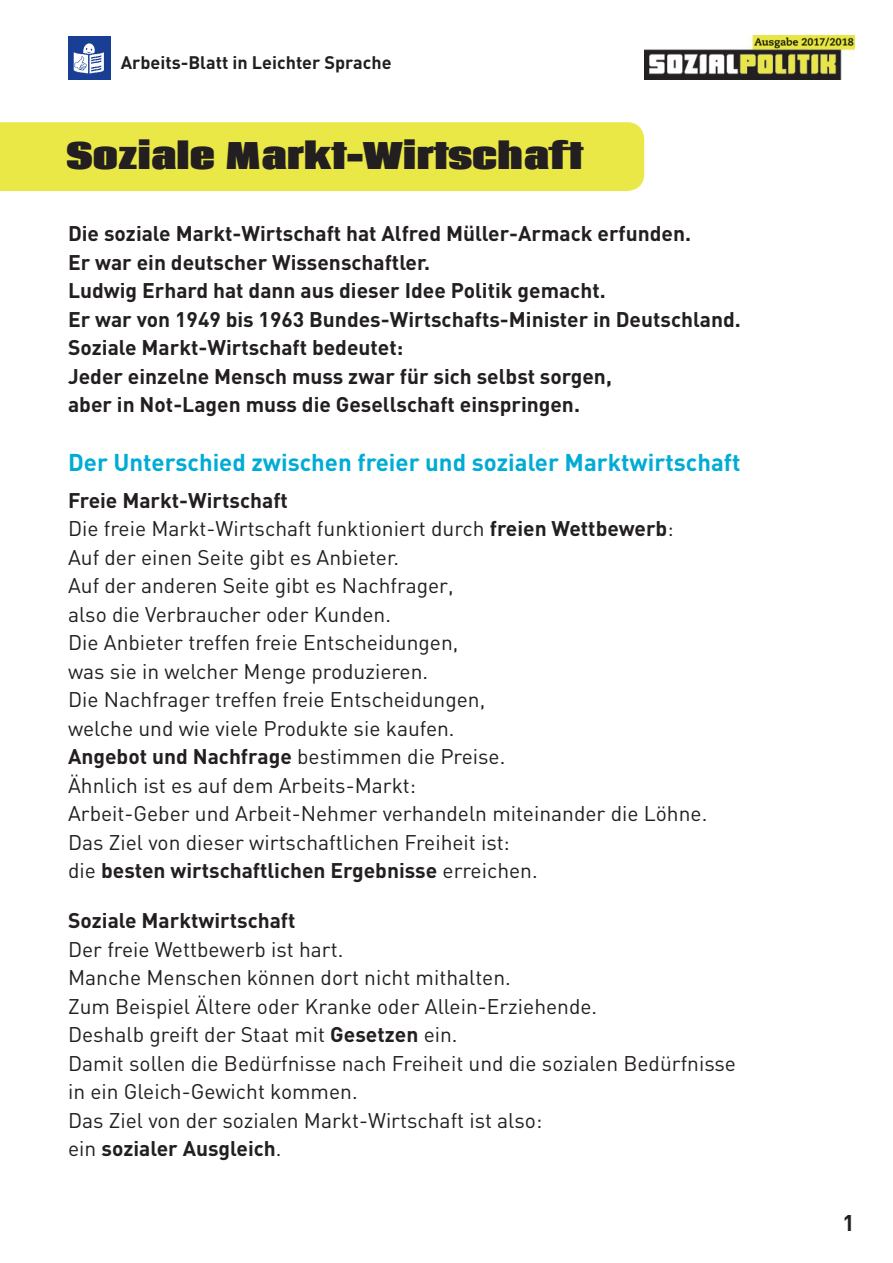
<style>
.page{position:relative;width:893px;height:1263px;background:#fff}
.page>*{position:absolute;margin:0;border:0;box-sizing:border-box;transform-origin:0 0}
.t1{font:800 34.5px "Coda";color:#231f20}
.t2{font:700 24px "DIN";color:#00acd5}
.t3{font:700 22.5px "DIN";color:#231f20}
.t4{font:21px/28.5px "DIN";color:#231f20}
.t5{font:700 21px/28.5px "DIN";color:#231f20}
.t6{font:700 18px "DIN";color:#231f20}
.s1{font-weight:700}
.s2{font-weight:400}
</style>
<div class="page">
<div style="left:0;top:122px;width:644px;height:69px;background:#eae846"></div>
<img style="left:644px;top:35px;width:211px;height:44px">
<img style="left:68px;top:37px;width:43px;height:42px">
<p class="t6" style="left:121px;top:50px;width:272px">Arbeits-Blatt in Leichter Sprache</p>
<h1 class="t1" style="left:66px;top:124px;width:519px">Soziale Markt-Wirtschaft</h1>
<p class="t5" style="left:68px;top:219px;width:625px">Die soziale Markt-Wirtschaft hat Alfred Müller-Armack erfunden.</p>
<p class="t5" style="left:68px;top:247px;width:539px">Er war ein deutscher Wissenschaftler.<br>Ludwig Erhard hat dann aus dieser Idee Politik gemacht.</p>
<p class="t5" style="left:68px;top:304px;width:674px">Er war von 1949 bis 1963 Bundes-Wirtschafts-Minister in Deutschland.</p>
<p class="t5" style="left:68px;top:333px;width:337px">Soziale Markt-Wirtschaft bedeutet:</p>
<p class="t5" style="left:68px;top:361px;width:545px">Jeder einzelne Mensch muss zwar für sich selbst sorgen, aber in Not-Lagen muss die Gesellschaft einspringen.</p>
<h2 class="t2" style="left:68px;top:447px;width:674px">Der Unterschied zwischen freier und sozialer Marktwirtschaft</h2>
<h3 class="t5" style="left:68px;top:485px;width:221px">Freie Markt-Wirtschaft</h3>
<p class="t4" style="left:68px;top:514px;width:607px">Die freie Markt-Wirtschaft funktioniert durch <span class="s1">freien Wettbewerb</span>:</p>
<p class="t4" style="left:68px;top:543px;width:387px">Auf der einen Seite gibt es Anbieter.<br>Auf der anderen Seite gibt es Nachfrager, also die Verbraucher oder Kunden.</p>
<p class="t4" style="left:68px;top:628px;width:392px">Die Anbieter treffen freie Entscheidungen, was sie in welcher Menge produzieren.</p>
<p class="t4" style="left:68px;top:685px;width:419px">Die Nachfrager treffen freie Entscheidungen, welche und wie viele Produkte sie kaufen.</p>
<p class="t5" style="left:68px;top:742px;width:439px">Angebot und Nachfrage <span class="s2">bestimmen die Preise.</span></p>
<p class="t4" style="left:68px;top:771px;width:350px">Ähnlich ist es auf dem Arbeits-Markt:</p>
<p class="t4" style="left:68px;top:799px;width:641px">Arbeit-Geber und Arbeit-Nehmer verhandeln miteinander die Löhne.</p>
<p class="t4" style="left:68px;top:828px;width:471px">Das Ziel von dieser wirtschaftlichen Freiheit ist: die <span class="s1">besten wirtschaftlichen Ergebnisse</span> erreichen.</p>
<h3 class="t5" style="left:68px;top:905px;width:229px">Soziale Marktwirtschaft</h3>
<p class="t4" style="left:68px;top:934px;width:277px">Der freie Wettbewerb ist hart.</p>
<p class="t4" style="left:68px;top:963px;width:444px">Manche Menschen können dort nicht mithalten.</p>
<p class="t4" style="left:68px;top:991px;width:531px">Zum Beispiel Ältere oder Kranke oder Allein-Erziehende.<br>Deshalb greift der Staat mit <span class="s1">Gesetzen</span> ein.</p>
<p class="t4" style="left:68px;top:1048px;width:669px">Damit sollen die Bedürfnisse nach Freiheit und die sozialen Bedürfnisse in ein Gleich-Gewicht kommen.</p>
<p class="t4" style="left:68px;top:1105px;width:476px">Das Ziel von der sozialen Markt-Wirtschaft ist also: ein <span class="s1">sozialer Ausgleich</span>.</p>
<p class="t3" style="left:842px;top:1208px;width:14px">1</p>
</div>
